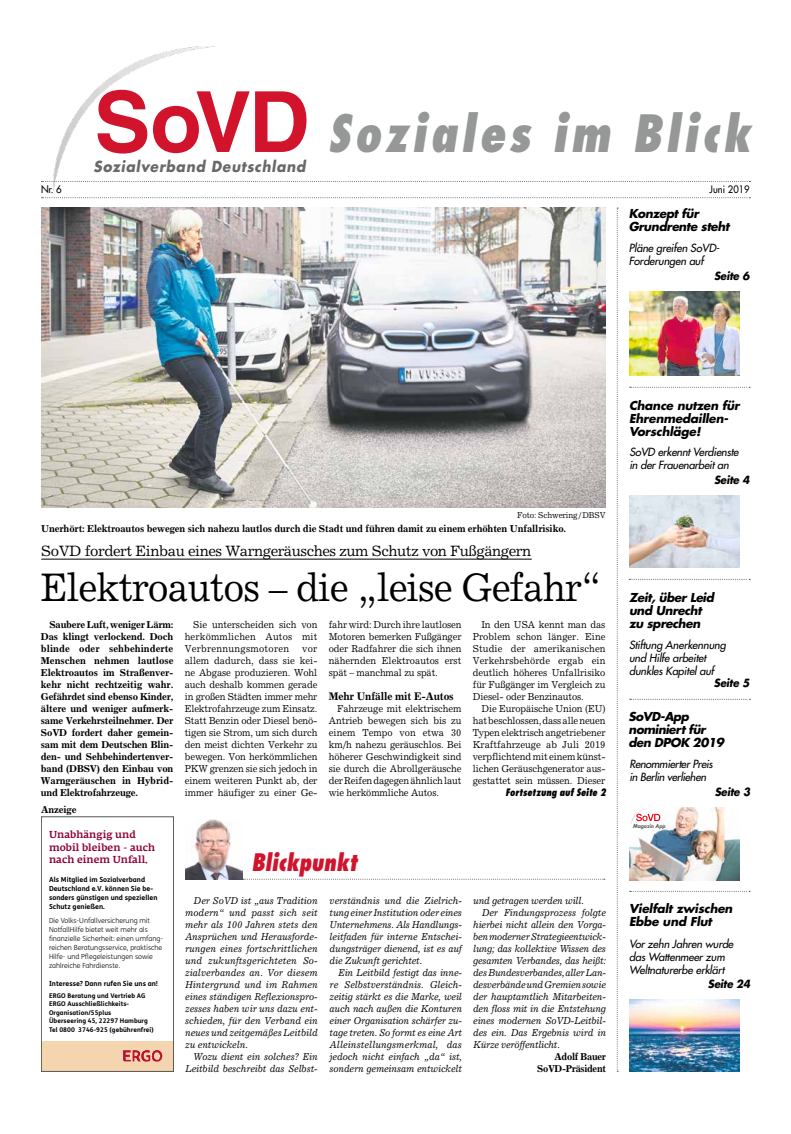
<style>
.page{position:relative;width:791px;height:1134px;background:#fff}
.page>*{position:absolute;margin:0;border:0;box-sizing:border-box;transform-origin:0 0}
.t1{font:italic 800 condensed 50px "Futura";letter-spacing:.08em;color:#969898;scale:.95 1}
.t2{font:40px "Excelsior";letter-spacing:-.025em;color:#000;scale:.94 1}
.t3{font:italic 800 condensed 23.5px "Futura";color:#d1132c;scale:.93 1}
.t4{font:15px "Excelsior";letter-spacing:-.03em;color:#000}
.t5{font:italic 700 14.9px "Futura";letter-spacing:.05em;color:#676868;scale:.92 1}
.t6{font:italic 700 12px/13px "Futura";letter-spacing:-.03em;color:#000}
.t7{font:italic 11px/13px "Futura";letter-spacing:-.015em;color:#000}
.t8{font:italic 700 11px "Futura";letter-spacing:-.015em;color:#000;scale:.94 1}
.t9{font:700 11px "Excelsior";letter-spacing:-.015em;color:#000;scale:.94 1}
.t10{font:10.3px "Futura";color:#000;scale:.95 1}
.t11{font:italic 10px/12px "Excelsior";letter-spacing:-.025em;color:#000;text-align:justify;scale:.94 1}
.t12{font:10px/12px "Excelsior";letter-spacing:-.01em;color:#000;text-align:justify;scale:.94 1}
.t13{font:700 10px/12px "Excelsior";letter-spacing:-.015em;color:#000;text-align:justify;scale:.96 1}
.t14{font:500 10px/12.5px "Fedra Serif A Pro";letter-spacing:.01em;color:#8c0035}
.t15{font:700 10px/12px "Excelsior";letter-spacing:-.035em;color:#000;text-align:right;scale:.94 1}
.t16{font:italic 800 condensed 10px "Futura";color:#000;scale:.94 1}
.t17{font:10px "Futura";color:#000;scale:.94 1}
.t18{font:8.5px "Excelsior";letter-spacing:-.015em;color:#000;scale:.94 1}
.t19{font:300 7px/9px "FS Me";color:#000}
.t20{font:700 7px/9px "FS Me";color:#000}
.t21{font:700 6.5px/8.5px "FS Me";letter-spacing:.005em;color:#000}
.t22{font:italic 700 6.4px "Tw Cen";color:#555756}
.s1{font-family:"Helvetica";font-weight:700;font-style:normal;font-stretch:normal;font-size:84.4px;color:#d1132c}
</style>
<div class="page">
<img style="left:54px;top:47px;width:156px;height:140px">
<svg style="left:41px;top:181px;width:709px;height:1px"></svg>
<svg style="left:42px;top:197px;width:708px;height:1px"></svg>
<svg style="left:617px;top:208px;width:1px;height:864px"></svg>
<svg style="left:243px;top:879px;width:362px;height:1px"></svg>
<img style="left:185px;top:819px;width:57px;height:60px">
<svg style="left:629px;top:579px;width:121px;height:1px"></svg>
<img style="left:629px;top:496px;width:110px;height:72px">
<svg style="left:630px;top:699px;width:120px;height:1px"></svg>
<svg style="left:629px;top:891px;width:121px;height:1px"></svg>
<img style="left:629px;top:1000px;width:110px;height:72px">
<svg style="left:630px;top:387px;width:120px;height:1px"></svg>
<img style="left:629px;top:292px;width:110px;height:84px">
<hr style="left:41px;top:559px;width:491px;height:1px;background:#000">
<img style="left:41px;top:208px;width:565px;height:300px">
<div style="left:41px;top:1041px;width:133px;height:31px;background:#f4d5af"></div>
<div style="left:41px;top:816px;width:133px;height:256px;border:1px solid #555756"></div>
<img style="left:141px;top:1050px;width:21px;height:11px">
<img style="left:629px;top:808px;width:110px;height:72px">
<svg style="left:631px;top:808px;width:29px;height:17px"></svg>
<h1 class="t1" style="left:94px;top:101px;width:692px"><span class="s1">SoVD</span> Soziales im Blick</h1>
<h3 class="t5" style="left:94px;top:156px;width:232px">Sozialverband Deutschland</h3>
<p class="t10" style="left:41px;top:183px;width:23px">Nr. 6</p>
<p class="t17" style="left:710px;top:183px;width:44px">Juni 2019</p>
<p class="t6" style="left:629px;top:207px;width:102px">Konzept für<br>Grundrente steht</p>
<p class="t7" style="left:629px;top:242px;width:92px">Pläne greifen SoVD-<br>Forderungen auf</p>
<p class="t8" style="left:714px;top:268px;width:39px">Seite 6</p>
<p class="t18" style="left:517px;top:510px;width:95px">Foto: Schwering/DBSV</p>
<p class="t13" style="left:41px;top:522px;width:548px">Unerhört: Elektroautos bewegen sich nahezu lautlos durch die Stadt und führen damit zu einem erhöhten Unfallrisiko.</p>
<p class="t6" style="left:629px;top:399px;width:112px">Chance nutzen für<br>Ehrenmedaillen-<br>Vorschläge!</p>
<p class="t8" style="left:714px;top:472px;width:39px">Seite 4</p>
<p class="t7" style="left:629px;top:446px;width:111px">SoVD erkennt Verdienste in der Frauenarbeit an</p>
<h3 class="t4" style="left:41px;top:542px;width:491px">SoVD fordert Einbau eines Warngeräusches zum Schutz von Fußgängern</h3>
<h2 class="t2" style="left:41px;top:563px;width:598px">Elektroautos – die „leise Gefahr“</h2>
<p class="t13" style="left:41px;top:618px;width:140px;text-indent:9px">Saubere Luft, weniger Lärm:<br>Das klingt verlockend. Doch blinde oder sehbehinderte Menschen nehmen lautlose Elektroautos im Straßenver&shy;kehr nicht rechtzeitig wahr.<br>Gefährdet sind ebenso Kinder, ältere und weniger aufmerk&shy;same Verkehrsteilnehmer. Der SoVD fordert daher gemein&shy;sam mit dem Deutschen Blin&shy;den- und Sehbehindertenver&shy;band (DBSV) den Einbau von Warngeräuschen in Hybrid&shy;und Elektrofahrzeuge.</p>
<p class="t12" style="left:185px;top:618px;width:143px;text-indent:9px">Sie unterscheiden sich von herkömmlichen Autos mit Verbrennungsmotoren</p>
<p class="t6" style="left:629px;top:591px;width:86px">Zeit, über Leid und Unrecht zu sprechen</p>
<p class="t7" style="left:629px;top:638px;width:98px">Stiftung Anerkennung und Hilfe arbeitet dunkles Kapitel auf</p>
<p class="t8" style="left:714px;top:676px;width:39px">Seite 5</p>
<p class="t12" style="left:329px;top:618px;width:143px">fahr wird: Durch ihre lautlosen Motoren bemerken Fußgänger oder Radfahrer die sich ihnen nähernden Elektroautos erst spät – manchmal zu spät.</p>
<p class="t9" style="left:329px;top:689px;width:135px">Mehr Unfälle mit E-Autos</p>
<p class="t12" style="left:329px;top:702px;width:143px;text-indent:9px">Fahrzeuge mit elektrischem Antrieb bewegen sich bis zu einem Tempo von etwa 30 km/h nahezu geräuschlos. Bei höherer Geschwindigkeit sind sie durch die Abrollgeräusche der Reifen dagegen ähnlich laut wie herkömmliche Autos.</p>
<p class="t12" style="left:473px;top:618px;width:143px;text-indent:9px">In den USA kennt man das Problem schon länger. Eine Studie der amerikanischen Verkehrsbehörde ergab ein deutlich höheres Unfallrisiko für Fußgänger im Vergleich zu Diesel- oder Benzinautos.</p>
<p class="t12" style="left:473px;top:702px;width:143px;text-indent:9px">Die Europäische Union (EU) hat beschlossen, dass alle neuen Typen elektrisch angetriebener Kraftfahrzeuge ab Juli 2019 verpflichtend mit einem künst&shy;lichen Geräuschgenerator aus&shy;gestattet sein müssen. Dieser</p>
<p class="t12" style="left:185px;top:642px;width:143px;text-indent:118px">vor allem dadurch, dass sie kei&shy;ne Abgase produzieren. Wohl auch deshalb kommen gerade in großen Städten immer mehr Elektrofahrzeuge zum Einsatz.<br>Statt Benzin oder Diesel benö&shy;tigen sie Strom, um sich durch den meist dichten Verkehr zu bewegen. Von herkömmlichen PKW grenzen sie sich jedoch in einem weiteren Punkt ab, der immer häufiger zu einer Ge-</p>
<p class="t6" style="left:628px;top:710px;width:97px">SoVD-App nominiert für den DPOK 2019</p>
<p class="t7" style="left:629px;top:758px;width:85px">Renommierter Preis in Berlin verliehen</p>
<p class="t16" style="left:505px;top:785px;width:108px">Fortsetzung auf Seite 2</p>
<p class="t8" style="left:715px;top:784px;width:39px">Seite 3</p>
<p class="t13" style="left:41px;top:803px;width:38px">Anzeige</p>
<p class="t14" style="left:49px;top:828px;width:108px">Unabhängig und mobil bleiben - auch nach einem Unfall.</p>
<p class="t20" style="left:49px;top:875px;width:110px">Als Mitglied im Sozialverband<br>Deutschland e.V. können Sie be&shy;sonders günstigen und speziellen<br>Schutz genießen.</p>
<p class="t19" style="left:49px;top:915px;width:115px">Die Volks-Unfallversicherung mit NotfallHilfe bietet weit mehr als finanzielle Sicherheit: einen umfang&shy;reichen Beratungsservice, praktische Hilfe- und Pflegeleistungen sowie zahlreiche Fahrdienste.</p>
<p class="t20" style="left:49px;top:978px;width:110px">Interesse? Dann rufen Sie uns an!</p>
<p class="t21" style="left:49px;top:991px;width:106px">ERGO Beratung und Vertrieb AG<br>ERGO Ausschließlichkeits-<br>Organisation/55plus<br>Überseering 45, 22297 Hamburg<br>Tel 0800 3746-925 (gebührenfrei)</p>
<h3 class="t3" style="left:252px;top:847px;width:115px">Blickpunkt</h3>
<p class="t11" style="left:185px;top:894px;width:143px;text-indent:9px">Der SoVD ist „aus Tradition modern“ und passt sich seit mehr als 100 Jahren stets den Ansprüchen und Herausforde&shy;rungen eines fortschrittlichen und zukunftsgerichteten So&shy;zialverbandes an. Vor diesem Hintergrund und im Rahmen eines ständigen Reflexionspro&shy;zesses haben wir uns dazu ent&shy;schieden, für den Verband ein neues und zeitgemäßes Leitbild zu entwickeln.</p>
<p class="t11" style="left:185px;top:1050px;width:143px;text-align:right">Wozu dient ein solches? Ein<br>Leitbild beschreibt das Selbst-</p>
<p class="t11" style="left:330px;top:894px;width:142px">verständnis und die Zielrich&shy;tung einer Institution oder eines Unternehmens. Als Handlungs&shy;leitfaden für interne Entschei&shy;dungsträger dienend, ist es auf die Zukunft gerichtet.</p>
<p class="t11" style="left:330px;top:966px;width:142px;text-indent:9px">Ein Leitbild festigt das inne&shy;re Selbstverständnis. Gleich&shy;zeitig stärkt es die Marke, weil auch nach außen die Konturen einer Organisation schärfer zu&shy;tage treten. So formt es eine Art Alleinstellungsmerkmal, das jedoch nicht einfach „da“ ist, sondern gemeinsam entwickelt</p>
<p class="t11" style="left:473px;top:894px;width:119px">und getragen werden will.</p>
<p class="t11" style="left:482px;top:906px;width:134px">Der Findungsprozess folgte</p>
<p class="t11" style="left:473px;top:918px;width:143px">hierbei nicht allein den Vorga-</p>
<p class="t11" style="left:473px;top:930px;width:143px">ben moderner Strategieentwick-</p>
<p class="t11" style="left:473px;top:942px;width:143px">lung; das kollektive Wissen des</p>
<p class="t11" style="left:473px;top:954px;width:143px">gesamten Verbandes, das heißt:</p>
<p class="t11" style="left:473px;top:966px;width:143px">des Bundesverbandes, aller Lan-</p>
<p class="t11" style="left:473px;top:978px;width:143px">desverbände und Gremien sowie</p>
<p class="t11" style="left:473px;top:990px;width:143px">der hauptamtlich Mitarbeiten-</p>
<p class="t11" style="left:473px;top:1002px;width:143px">den floss mit in die Entstehung</p>
<p class="t11" style="left:473px;top:1014px;width:143px">eines modernen SoVD-Leitbil-</p>
<p class="t11" style="left:473px;top:1026px;width:143px">des ein. Das Ergebnis wird in</p>
<p class="t11" style="left:473px;top:1038px;width:94px">Kürze veröffentlicht.</p>
<p class="t15" style="left:537px;top:1050px;width:75px">Adolf Bauer<br>SoVD-Präsident</p>
<p class="t22" style="left:633px;top:822px;width:34px">Magazin App</p>
<p class="t6" style="left:629px;top:902px;width:105px">Vielfalt zwischen<br>Ebbe und Flut</p>
<p class="t7" style="left:629px;top:938px;width:106px">Vor zehn Jahren wurde das Wattenmeer zum<br>Weltnaturerbe erklärt</p>
<p class="t8" style="left:708px;top:976px;width:47px">Seite 24</p>
</div>
